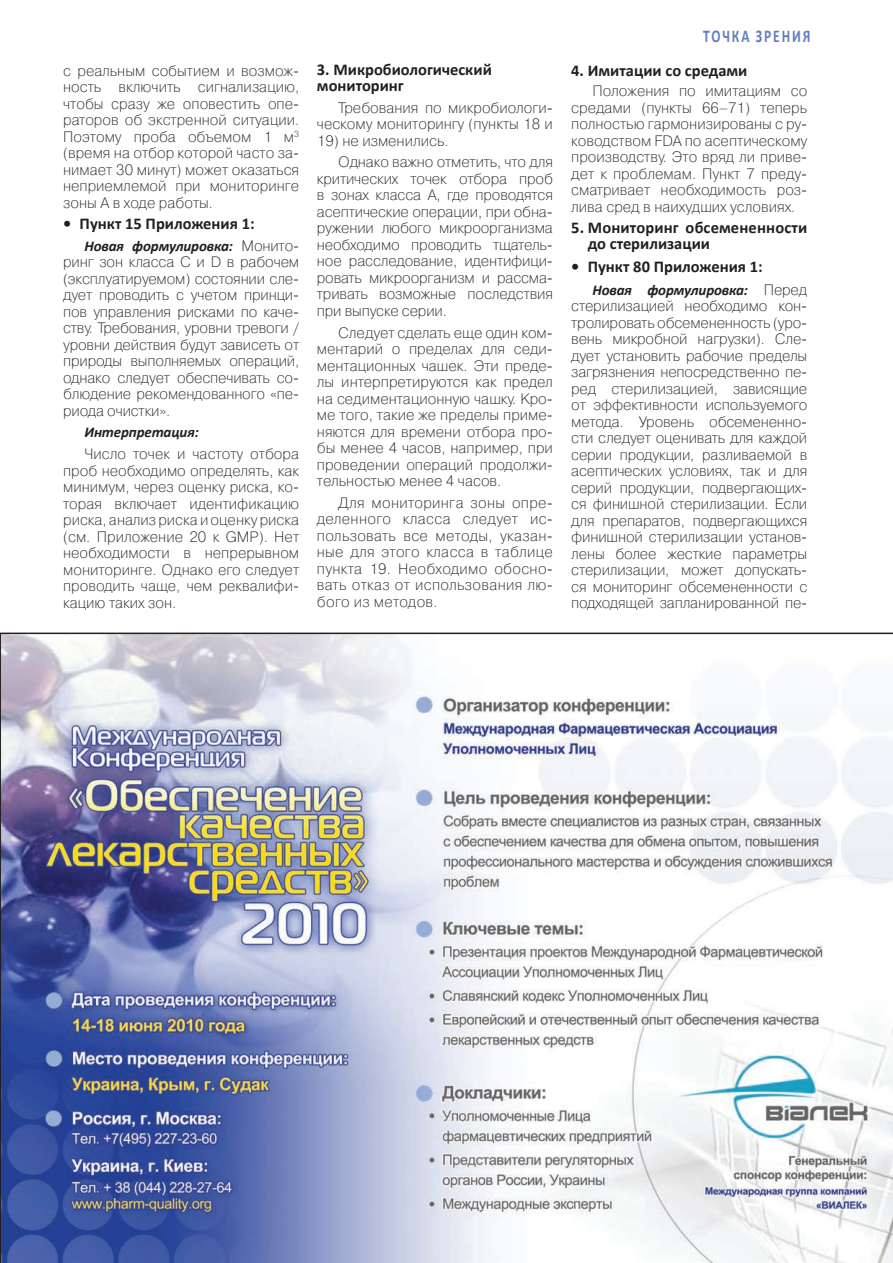
<style>
.page{position:relative;width:893px;height:1263px;background:#fff}
.page>*{position:absolute;margin:0;border:0;box-sizing:border-box;transform-origin:0 0}
.t1{font:700 18px "Calibri";letter-spacing:.14em;color:#627fc0;scale:.75 1}
.t2{font:700 16.5px/16.5px "Calibri";color:#231f20}
.t3{font:15px/16.5px "Pragmatica Light C";color:#231f20;text-align:justify}
.t4{font:italic 700 15px "Calibri";letter-spacing:-.01em;color:#231f20}
.s1{font-family:"Pragmatica Light C";font-weight:400;font-style:normal}
</style>
<div class="page">
<img style="left:0;top:633px;width:893px;height:630px">
<p class="t3" style="left:63px;top:62px;width:238px">с реальным событием и возмож&shy;ность включить сигнализацию, чтобы сразу же оповестить опе&shy;раторов об экстренной ситуации.<br>Поэтому проба объемом 1 м<sup>3 </sup>(время на отбор которой часто за&shy;нимает 30 минут) может оказаться неприемлемой при мониторинге зоны А в ходе работы.</p>
<p class="t2" style="left:63px;top:215px;width:193px">• Пункт 15 Приложения 1:</p>
<p class="t4" style="left:84px;top:237px;width:216px">Новая формулировка: <span class="s1">Монито-</span></p>
<p class="t3" style="left:63px;top:254px;width:238px">ринг зон класса C и D в рабочем (эксплуатируемом) состоянии сле&shy;дует проводить с учетом принци&shy;пов управления рисками по каче&shy;ству. Требования, уровни тревоги / уровни действия будут зависеть от природы выполняемых операций, однако следует обеспечивать со&shy;блюдение рекомендованного «пе&shy;риода очистки».</p>
<p class="t4" style="left:84px;top:423px;width:116px">Интерпретация:</p>
<p class="t3" style="left:63px;top:446px;width:238px;text-indent:21px">Число точек и частоту отбора проб необходимо определять, как минимум, через оценку риска, ко&shy;торая включает идентификацию риска, анализ риска и оценку риска (см. Приложение 20 к GMP). Нет необходимости в непрерывном мониторинге. Однако его следует проводить чаще, чем реквалифи&shy;кацию таких зон.</p>
<p class="t2" style="left:317px;top:60px;width:176px">3. М икробиологический мониторинг</p>
<p class="t3" style="left:317px;top:99px;width:238px;text-align:right">Требования по микробиологи&shy;ческому мониторингу (пункты 18 и</p>
<p class="t3" style="left:338px;top:130px;width:216px;line-height:21.6px;text-indent:-21px">19) не изменились.<br>Однако важно отметить, что для</p>
<p class="t3" style="left:317px;top:171px;width:238px">критических точек отбора проб в зонах класса А, где проводятся асептические операции, при обна&shy;ружении любого микроорганизма необходимо проводить тщатель&shy;ное расследование, идентифици&shy;ровать микроорганизм и рассма&shy;тривать возможные последствия при выпуске серии.</p>
<p class="t3" style="left:317px;top:324px;width:238px;text-indent:21px">Следует сделать еще один ком&shy;ментарий о пределах для седи&shy;ментационных чашек. Эти преде&shy;лы интерпретируются как предел на седиментационную чашку. Кро&shy;ме того, такие же пределы приме&shy;няются для времени отбора про&shy;бы менее 4 часов, например, при проведении операций продолжи&shy;тельностью менее 4 часов.</p>
<p class="t3" style="left:317px;top:494px;width:238px;text-indent:21px">Для мониторинга зоны опре&shy;деленного класса следует ис&shy;пользовать все методы, указан&shy;ные для этого класса в таблице пункта 19. Необходимо обосно&shy;вать отказ от использования лю&shy;бого из методов.</p>
<p class="t1" style="left:703px;top:25px;width:145px">точка зрения</p>
<p class="t2" style="left:571px;top:61px;width:178px">4. Имитации со средами</p>
<p class="t3" style="left:571px;top:83px;width:238px;text-indent:21px">Положения по имитациям со средами (пункты 66–71) теперь полностью гармонизированы с ру&shy;ководством FDA по асептическому производству. Это вряд ли приве&shy;дет к проблемам. Пункт 7 преду&shy;сматривает необходимость роз&shy;лива сред в наихудших условиях.</p>
<p class="t2" style="left:588px;top:218px;width:221px;text-indent:-16px">5. Мониторинг обсемененности до стерилизации</p>
<p class="t2" style="left:571px;top:258px;width:193px">• Пункт 80 Приложения 1:</p>
<p class="t4" style="left:592px;top:281px;width:216px">Новая формулировка: <span class="s1">Перед</span></p>
<p class="t3" style="left:571px;top:298px;width:238px">стерилизацией необходимо кон&shy;тролировать обсемененность (уро&shy;вень микробной нагрузки). Сле&shy;дует установить рабочие пределы загрязнения непосредственно пе&shy;ред стерилизацией, зависящие от эффективности используемого метода. Уровень обсемененно&shy;сти следует оценивать для каждой серии продукции, разливаемой в асептических условиях, так и для серий продукции, подвергающих&shy;ся финишной стерилизации. Если для препаратов, подвергающихся финишной стерилизации установ&shy;лены более жесткие параметры стерилизации, может допускать&shy;ся мониторинг обсемененности с подходящей запланированной пе-</p>
</div>
